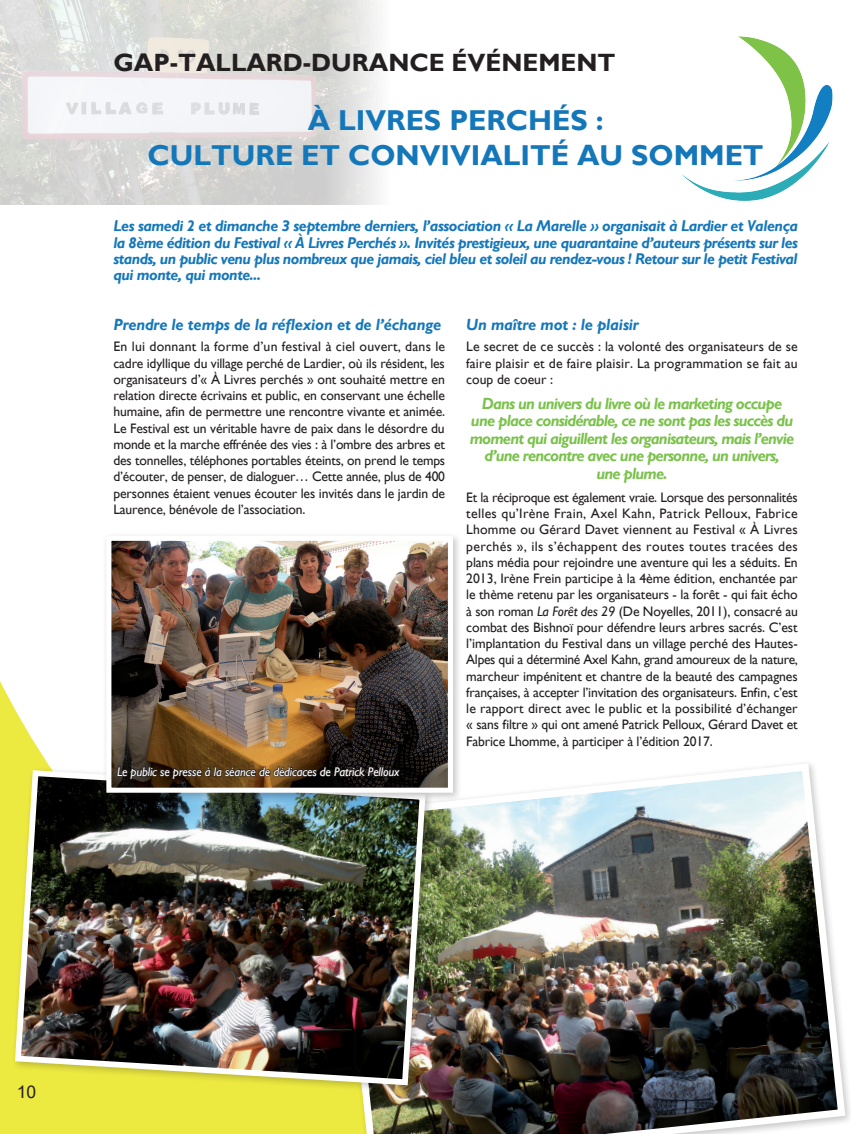
<style>
.page{position:relative;width:851px;height:1134px;background:#fff}
.page>*{position:absolute;margin:0;border:0;box-sizing:border-box;transform-origin:0 0}
.t1{font:700 28.75px "Gill Sans";color:#1477ba}
.t2{font:700 25px "Gill Sans";color:#231f20}
.t3{font:17.5px "Arial";color:#231f20}
.t4{font:italic 700 16.25px/17.5px "Gill Sans";letter-spacing:-.05em;color:#7ac24c;text-align:center}
.t5{font:italic 700 16.25px "Gill Sans";letter-spacing:-.01em;color:#1477ba}
.t6{font:italic 700 15.62px/16.2px "Gill Sans";letter-spacing:-.035em;color:#1477ba;text-align:justify}
.t7{font:13.75px/16.2px "Gill Sans";letter-spacing:-.01em;color:#231f20;text-align:justify}
.t8{font:italic 12.5px "Gill Sans";letter-spacing:-.01em;color:#fff}
.s1{font-style:italic}
</style>
<div class="page">
<svg style="left:0;top:681px;width:329px;height:453px;fill:#ece940"></svg>
<img style="left:0;top:0;width:378px;height:204px">
<img style="left:681px;top:36px;width:151px;height:165px">
<img style="left:329px;top:763px;width:520px;height:371px">
<div style="left:11px;top:766px;width:423px;height:328px;background:#231f20;opacity:.25"></div>
<img style="left:12px;top:767px;width:416px;height:321px">
<div style="left:102px;top:531px;width:360px;height:271px;background:#231f20;opacity:.25"></div>
<img style="left:112px;top:542px;width:335px;height:245px">
<div style="left:106px;top:536px;width:347px;height:257px;border:5px solid #fff"></div>
<svg style="left:116px;top:757px;width:286px;height:35px;background:#524231"></svg>
<h2 class="t2" style="left:113px;top:47px;width:503px">GAP-TALLARD-DURANCE ÉVÉNEMENT</h2>
<h1 class="t1" style="left:308px;top:104px;width:66px">À LIVRES</h1>
<h1 class="t1" style="left:449px;top:104px;width:21px">PERCH</h1>
<h1 class="t1" style="left:552px;top:104px;width:53px">ÉS :</h1>
<h1 class="t1" style="left:148px;top:138px;width:22px">CULTURE</h1>
<h1 class="t1" style="left:301px;top:138px;width:67px">ET CONVIVIALIT</h1>
<h1 class="t1" style="left:550px;top:138px;width:193px">É AU SOMMET</h1>
<p class="t6" style="left:113px;top:218px;width:686px">Les samedi 2 et dimanche 3 septembre derniers, l’association « La Marelle » organisait à Lardier et Valença la 8ème édition du Festival « À Livres Perchés ». Invités prestigieux, une quarantaine d’auteurs présents sur les stands, un public venu plus nombreux que jamais, ciel bleu et soleil au rendez-vous ! Retour sur le petit Festival qui monte, qui monte...</p>
<p class="t5" style="left:113px;top:315px;width:329px">Prendre le temps de la réflexion et de l’échange</p>
<p class="t7" style="left:113px;top:339px;width:333px">En lui donnant la forme d’un festival à ciel ouvert, dans le cadre idyllique du village perché de Lardier, où ils résident, les organisateurs d’« À Livres perchés » ont souhaité mettre en relation directe écrivains et public, en conservant une échelle humaine, afin de permettre une rencontre vivante et animée.<br>Le Festival est un véritable havre de paix dans le désordre du monde et la marche effrénée des vies : à l’ombre des arbres et des tonnelles, téléphones portables éteints, on prend le temps d’écouter, de penser, de dialoguer… Cette année, plus de 400 personnes étaient venues écouter les invités dans le jardin de Laurence, bénévole de l’association.</p>
<p class="t8" style="left:117px;top:764px;width:284px">Le public se presse à la séance de dédicaces de Patrick Pelloux</p>
<p class="t5" style="left:466px;top:315px;width:175px">Un maître mot : le plaisir</p>
<p class="t7" style="left:466px;top:339px;width:333px">Le secret de ce succès : la volonté des organisateurs de se faire plaisir et de faire plaisir. La programmation se fait au coup de coeur :</p>
<p class="t4" style="left:470px;top:395px;width:326px">Dans un univers du livre où le marketing occupe une place considérable, ce ne sont pas les succès du moment qui aiguillent les organisateurs, mais l’envie d’une rencontre avec une personne, un univers,<br>une plume.</p>
<p class="t7" style="left:466px;top:489px;width:333px">Et la réciproque est également vraie. Lorsque des personnalités telles qu’Irène Frain, Axel Kahn, Patrick Pelloux, Fabrice Lhomme ou Gérard Davet viennent au Festival « À Livres perchés », ils s’échappent des routes toutes tracées des plans média pour rejoindre une aventure qui les a séduits. En 2013, Irène Frein participe à la 4ème édition, enchantée par le thème retenu par les organisateurs - la forêt - qui fait écho à son roman <span class="s1">La Forêt des 29</span> (De Noyelles, 2011), consacré au combat des Bishnoï pour défendre leurs arbres sacrés. C’est l’implantation du Festival dans un village perché des Hautes-Alpes qui a déterminé Axel Kahn, grand amoureux de la nature, marcheur impénitent et chantre de la beauté des campagnes françaises, à accepter l’invitation des organisateurs. Enfin, c’est le rapport direct avec le public et la possibilité d’échanger « sans filtre » qui ont amené Patrick Pelloux, Gérard Davet et Fabrice Lhomme, à participer à l’édition 2017.</p>
<p class="t3" style="left:17px;top:1080px;width:21px">10</p>
</div>
